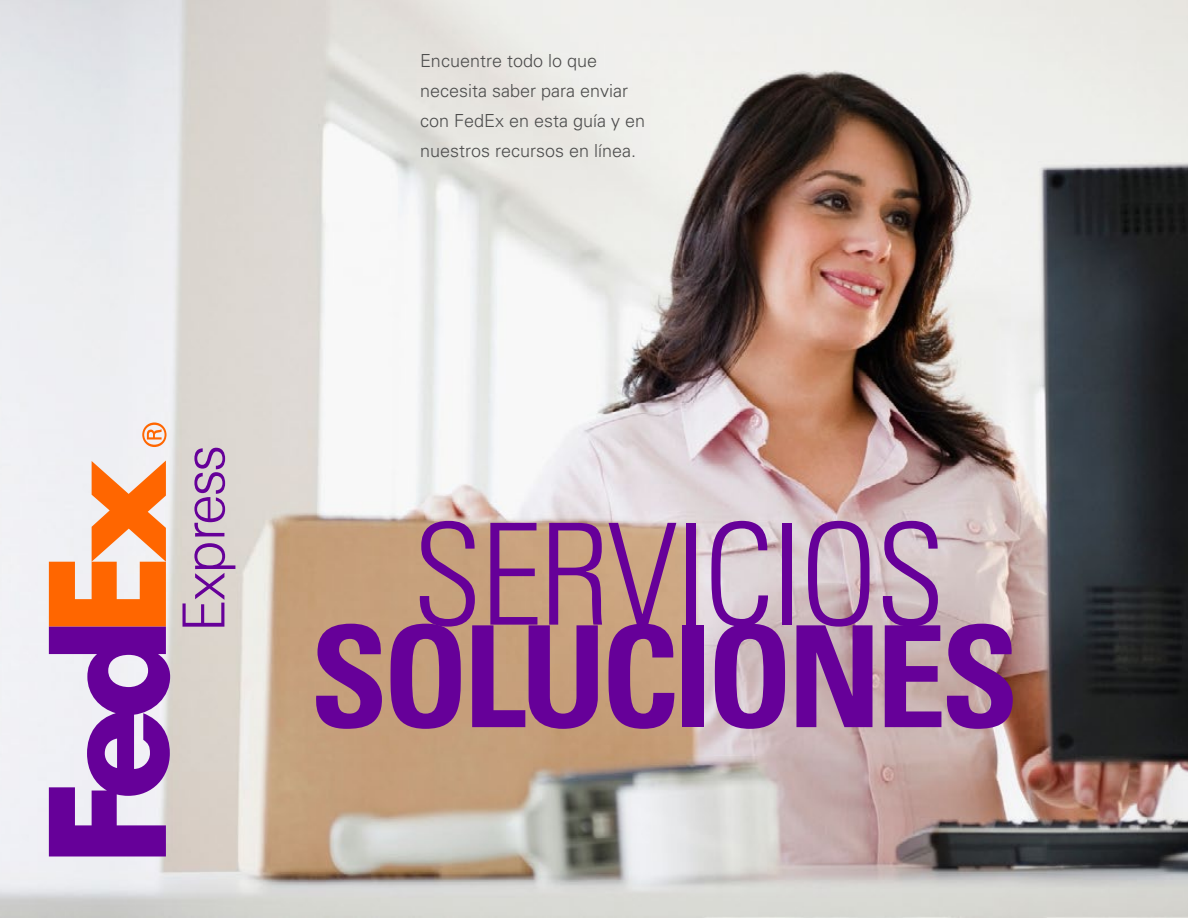
<style>
.page{position:relative;width:1188px;height:918px;background:#fff}
.page>*{position:absolute;margin:0;border:0;box-sizing:border-box;transform-origin:0 0}
.t1{font:700 condensed 141px "Univers";letter-spacing:-.04em;color:#609}
.t2{font:300 condensed 141px "Univers";letter-spacing:-.02em;color:#609}
.t3{font:300 18px/30px "Univers";color:#4d4d4d}
</style>
<div class="page">
<img style="left:0;top:0;width:1188px;height:918px">
<svg style="left:49px;top:461px;width:121px;height:395px"></svg>
<svg style="left:182px;top:543px;width:53px;height:84px;background:#c2a8c1"></svg>
<svg style="left:194px;top:448px;width:31px;height:89px;background:#b28cbd"></svg>
<svg style="left:142px;top:423px;width:25px;height:24px"></svg>
<p class="t3" style="left:420px;top:46px;width:227px">Encuentre todo lo que necesita saber para enviar con FedEx en esta guía y en nuestros recursos en línea.</p>
<h1 class="t2" style="left:412px;top:490px;width:535px">SERVICIOS</h1>
<h1 class="t1" style="left:310px;top:591px;width:711px">SOLUCIONES</h1>
</div>
